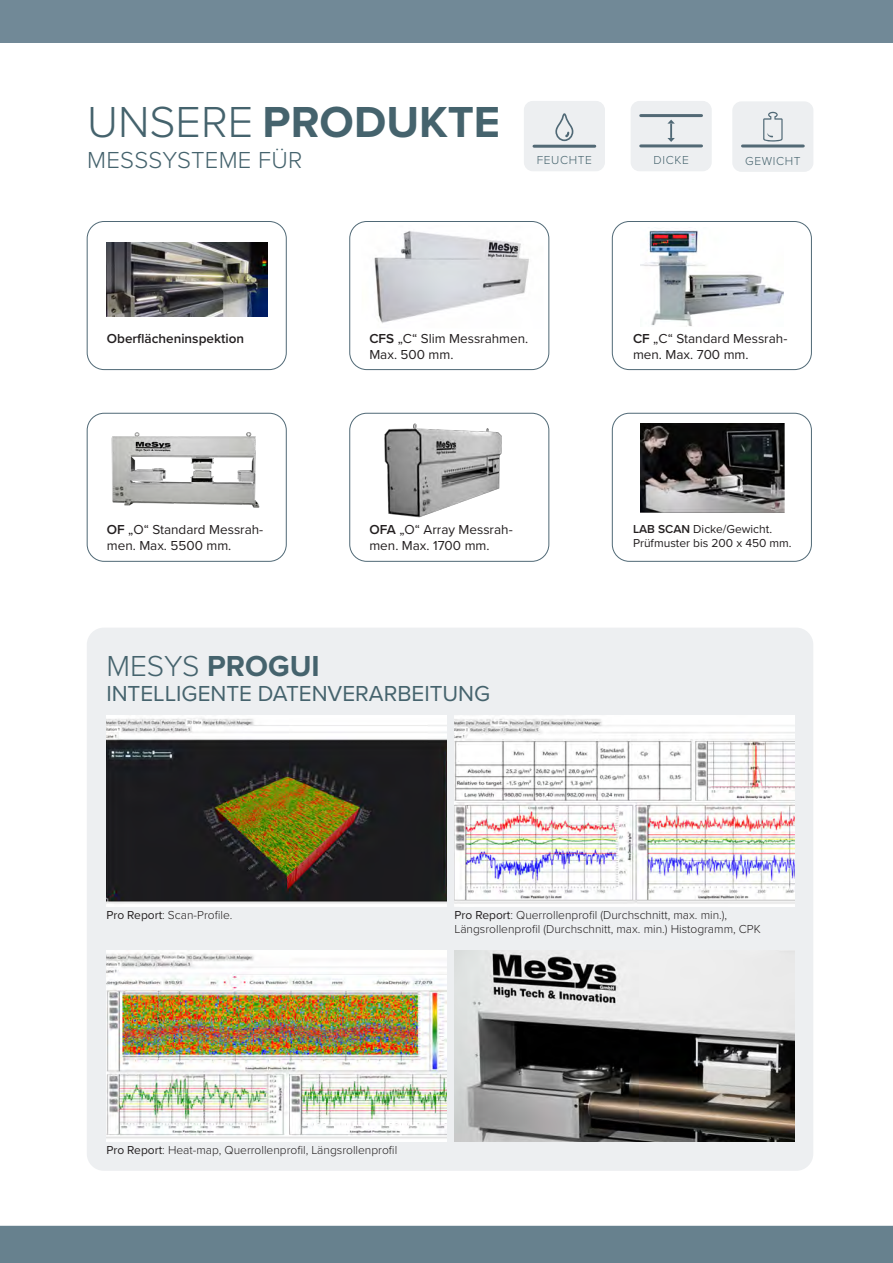
<style>
.page{position:relative;width:893px;height:1263px;background:#fff}
.page>*{position:absolute;margin:0;border:0;box-sizing:border-box;transform-origin:0 0}
.t1{font:700 45px "Proxima Nova";color:#45636d}
.t2{font:700 30px "Proxima Nova";color:#45636d}
.t3{font:300 24px "Proxima Nova";letter-spacing:.01em;color:#45636d}
.t4{font:22.5px "Proxima Nova";color:#45636d}
.t5{font:13.5px/16.2px "Proxima Nova";color:#231f20}
.t6{font:600 13.5px "Proxima Nova";color:#231f20}
.t7{font:300 12px/14.4px "Proxima Nova";color:#231f20}
.t8{font:12px/14.4px "Proxima Nova";color:#231f20}
.t9{font:300 12px "Proxima Nova";letter-spacing:.05em;color:#45636d}
.s1{font-weight:300}
.s2{font-weight:600}
.s3{font-weight:400}
</style>
<div class="page">
<div style="left:0;top:1226px;width:893px;height:37px;background:#67818e"></div>
<div style="left:0;top:0;width:893px;height:42px;background:#718997"></div>
<div style="left:524px;top:101px;width:80px;height:70px;background:#edeff1;border-radius:9px"></div>
<div style="left:524px;top:101px;width:81px;height:70px;border:1px solid #edeff1;border-radius:9px"></div>
<svg style="left:555px;top:101px;width:19px;height:41px"></svg>
<hr style="left:534px;top:145px;width:61px;height:3px;background:#526975">
<div style="left:631px;top:101px;width:80px;height:70px;background:#edeff1;border-radius:9px"></div>
<div style="left:631px;top:101px;width:80px;height:70px;border:1px solid #edeff1;border-radius:9px"></div>
<hr style="left:641px;top:114px;width:60px;height:3px;background:#526975">
<hr style="left:641px;top:144px;width:60px;height:3px;background:#526975">
<svg style="left:667px;top:120px;width:8px;height:22px"></svg>
<div style="left:733px;top:102px;width:80px;height:69px;background:#edeff1;border-radius:9px"></div>
<div style="left:732px;top:102px;width:81px;height:70px;border:1px solid #edeff1;border-radius:9px"></div>
<hr style="left:742px;top:144px;width:61px;height:3px;background:#526975">
<svg style="left:763px;top:112px;width:20px;height:30px"></svg>
<div style="left:87px;top:628px;width:726px;height:543px;background:#edeff1;border-radius:17px"></div>
<img style="left:106px;top:716px;width:341px;height:191px">
<img style="left:455px;top:716px;width:340px;height:191px">
<img style="left:106px;top:950px;width:340px;height:191px">
<img style="left:455px;top:950px;width:340px;height:192px">
<img style="left:107px;top:242px;width:160px;height:75px">
<div style="left:87px;top:221px;width:200px;height:149px;border:1px solid #506976;border-radius:17px"></div>
<img style="left:374px;top:226px;width:169px;height:97px">
<div style="left:349px;top:221px;width:200px;height:149px;border:1px solid #506976;border-radius:17px"></div>
<img style="left:640px;top:230px;width:143px;height:97px">
<div style="left:612px;top:221px;width:200px;height:149px;border:1px solid #506976;border-radius:17px"></div>
<img style="left:111px;top:432px;width:149px;height:76px">
<div style="left:87px;top:413px;width:200px;height:149px;border:1px solid #506976;border-radius:17px"></div>
<img style="left:384px;top:423px;width:118px;height:95px">
<div style="left:349px;top:413px;width:200px;height:149px;border:1px solid #506976;border-radius:17px"></div>
<img style="left:641px;top:423px;width:143px;height:90px">
<div style="left:612px;top:413px;width:200px;height:149px;border:1px solid #506976;border-radius:17px"></div>
<h1 class="t1" style="left:87px;top:89px;width:414px"><span class="s1">UNSERE</span> PRODUKTE</h1>
<h3 class="t3" style="left:87px;top:142px;width:217px">MESSSYSTEME FÜR</h3>
<p class="t9" style="left:537px;top:151px;width:57px">FEUCHTE</p>
<p class="t9" style="left:653px;top:151px;width:37px">DICKE</p>
<p class="t9" style="left:745px;top:152px;width:57px">GEWICHT</p>
<p class="t6" style="left:107px;top:328px;width:139px">Oberflächeninspektion</p>
<p class="t5" style="left:369px;top:329px;width:160px"><span class="s2">CFS</span> „C“ Slim Messrahmen.<br>Max. 500 mm.</p>
<p class="t5" style="left:633px;top:329px;width:156px"><span class="s2">CF</span> „C“ Standard Messrah&shy;men. Max. 700 mm.</p>
<p class="t5" style="left:107px;top:521px;width:158px"><span class="s2">OF</span> „O“ Standard Messrah&shy;men. Max. 5500 mm.</p>
<p class="t5" style="left:369px;top:521px;width:145px"><span class="s2">OFA</span> „O“ Array Messrah&shy;men. Max. 1700 mm.</p>
<p class="t8" style="left:633px;top:521px;width:160px"><span class="s2">LAB SCAN</span> Dicke/Gewicht.<br>Prüfmuster bis 200 x 450 mm.</p>
<h2 class="t2" style="left:106px;top:644px;width:215px"><span class="s1">MESYS</span> PROGUI</h2>
<h3 class="t4" style="left:106px;top:676px;width:385px">INTELLIGENTE DATENVERARBEITUNG</h3>
<p class="t7" style="left:106px;top:907px;width:127px"><span class="s3">Pro Report</span>: Scan-Profile.</p>
<p class="t7" style="left:455px;top:907px;width:308px"><span class="s3">Pro Report</span>: Querrollenprofil (Durchschnitt, max. min.),<br>Längsrollenprofil (Durchschnitt, max. min.) Histogramm, CPK</p>
<p class="t7" style="left:106px;top:1142px;width:292px"><span class="s3">Pro Report</span>: Heat-map, Querrollenprofil, Längsrollenprofil</p>
</div>
